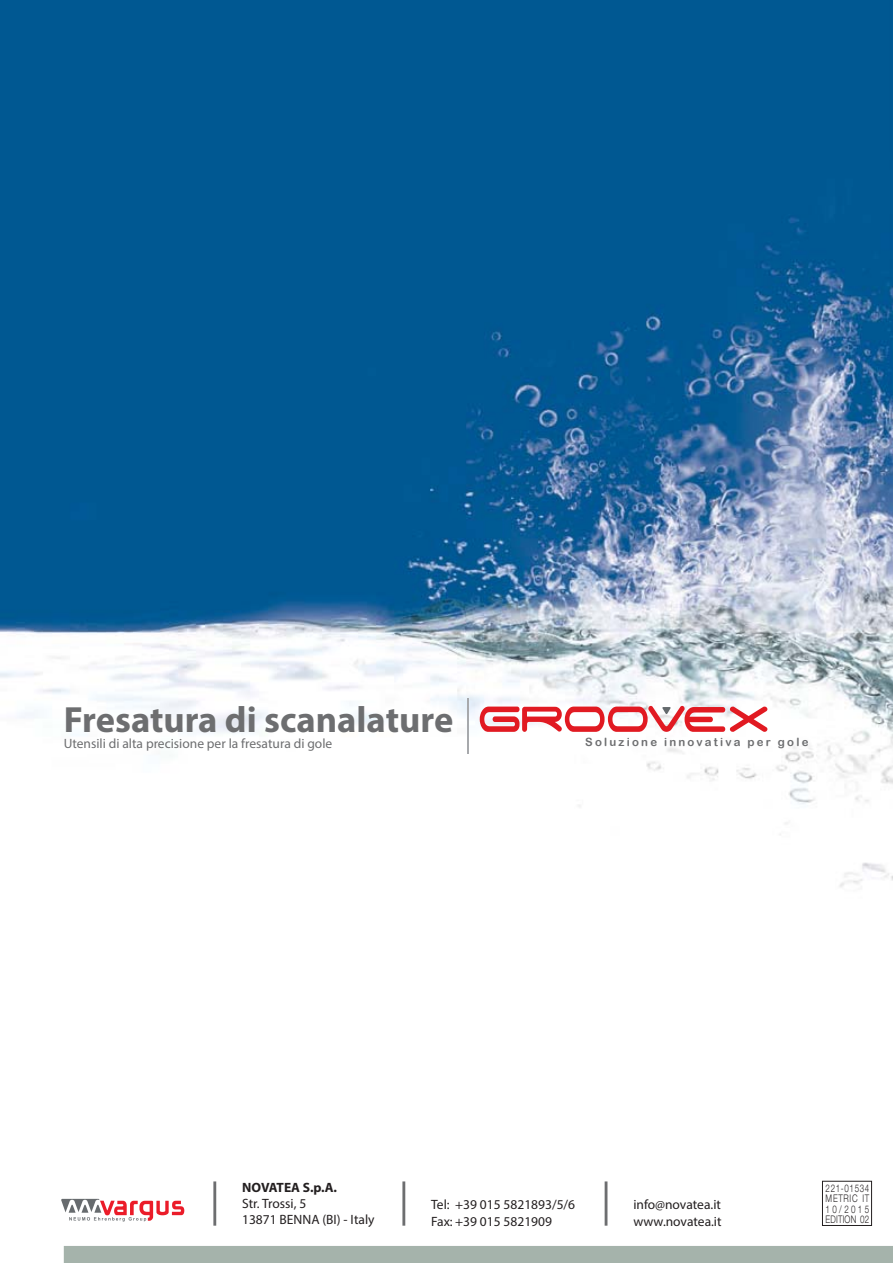
<style>
.page{position:relative;width:893px;height:1263px;background:#fff}
.page>*{position:absolute;margin:0;border:0;box-sizing:border-box;transform-origin:0 0}
.t1{font:700 36.6px "Myriad Pro";color:#6d6e70}
.t2{font:13.5px/16.2px "Myriad Pro";color:#231f20}
.t3{font:13.5px "Myriad Pro";color:#6d6e70}
.t4{font:700 13.5px "Myriad Pro";letter-spacing:-.005em;color:#231f20}
.t5{font:11.4px "Arial Rounded MT Bold";letter-spacing:.195em;color:#6d6e70}
.t6{font:300 10.5px/10.5px "Helvetica Neue";letter-spacing:.08em;color:#231f20;text-align:justify;scale:.76 1}
</style>
<div class="page">
<img style="left:0;top:0;width:893px;height:887px">
<hr style="left:467px;top:698px;width:2px;height:56px;background:#a7a9ac">
<div style="left:64px;top:1246px;width:829px;height:17px;background:#a5b3ab"></div>
<svg style="left:61px;top:1199px;width:123px;height:22px"></svg>
<div style="left:822px;top:1181px;width:50px;height:45px;border:1px solid #231f20"></div>
<svg style="left:480px;top:706px;width:288px;height:26px"></svg>
<hr style="left:402px;top:1181px;width:3px;height:45px;background:#6d6e70">
<hr style="left:605px;top:1181px;width:2px;height:45px;background:#6d6e70">
<hr style="left:213px;top:1181px;width:3px;height:45px;background:#6d6e70">
<h1 class="t1" style="left:64px;top:706px;width:391px">Fresatura di scanalature</h1>
<p class="t3" style="left:64px;top:739px;width:270px">Utensili di alta precisione per la fresatura di gole</p>
<p class="t5" style="left:585px;top:736px;width:225px">Soluzione innovativa per gole</p>
<p class="t4" style="left:242px;top:1182px;width:96px">NOVATEA S.p.A.</p>
<p class="t2" style="left:242px;top:1196px;width:134px">Str. Trossi, 5<br>13871 BENNA (BI) - Italy</p>
<p class="t2" style="left:431px;top:1198px;width:145px">Tel: +39 015 5821893/5/6<br>Fax: +39 015 5821909</p>
<p class="t2" style="left:633px;top:1198px;width:90px">info@novatea.it www.novatea.it</p>
<p class="t6" style="left:825px;top:1184px;width:59px">221-01534<br>METRIC IT 10/2015<br>EDITION 02</p>
</div>
